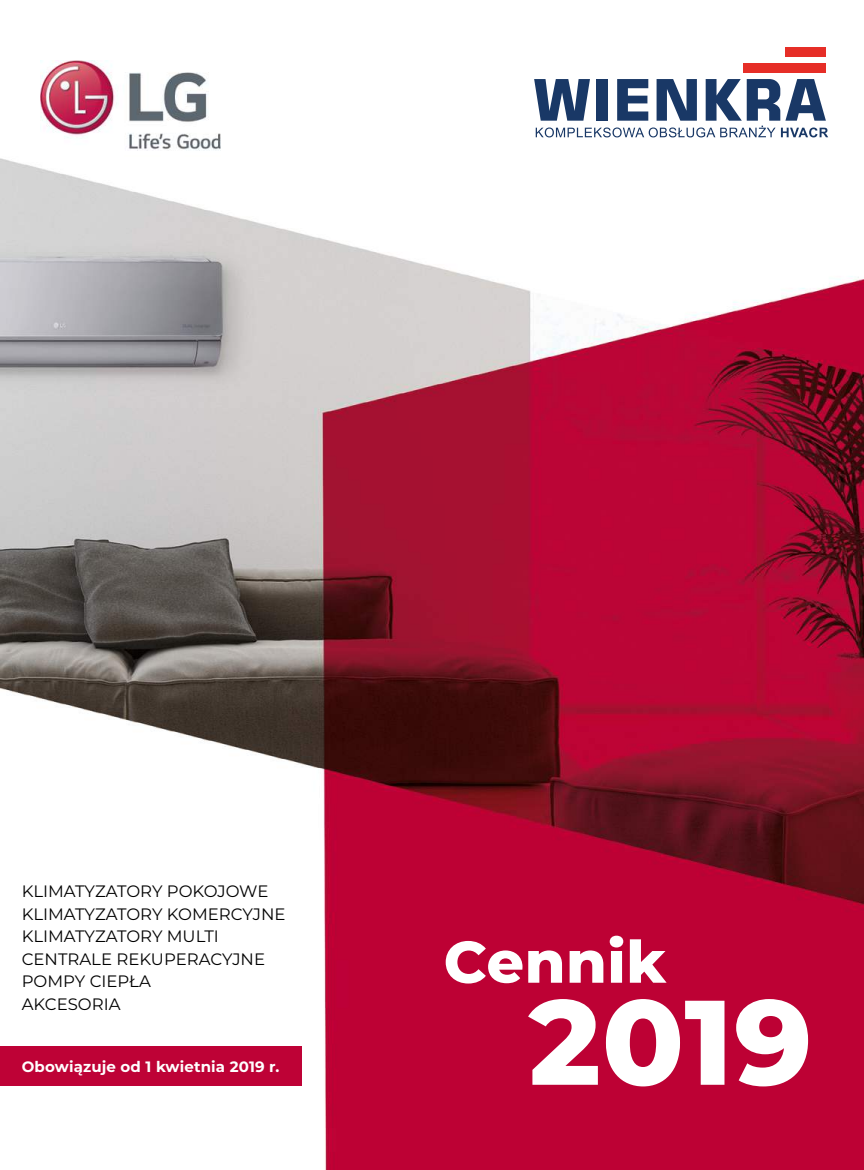
<style>
.page{position:relative;width:864px;height:1170px;background:#fff}
.page>*{position:absolute;margin:0;border:0;box-sizing:border-box;transform-origin:0 0}
.t1{font:800 120px "Montserrat";color:#fff}
.t2{font:800 58.5px "Montserrat";letter-spacing:.01em;color:#fff}
.t3{font:16.5px/22.5px "Montserrat";color:#000}
.t4{font:700 15px "Montserrat";letter-spacing:.01em;color:#fff}
</style>
<div class="page">
<img style="left:0;top:47px;width:863px;height:1122px">
<img style="left:40px;top:60px;width:180px;height:96px">
<div style="left:743px;top:63px;width:82px;height:10px;background:#e62e27"></div>
<div style="left:785px;top:47px;width:40px;height:10px;background:#e62e27"></div>
<svg style="left:534px;top:79px;width:293px;height:58px"></svg>
<div style="left:0;top:1046px;width:302px;height:39px;background:#be0236"></div>
<p class="t3" style="left:22px;top:879px;width:265px">KLIMATYZATORY POKOJOWE<br>KLIMATYZATORY KOMERCYJNE<br>KLIMATYZATORY MULTI<br>CENTRALE REKUPERACYJNE<br>POMPY CIEPŁA<br>AKCESORIA</p>
<p class="t4" style="left:22px;top:1055px;width:259px">Obowiązuje od 1 kwietnia 2019 r.</p>
<h2 class="t2" style="left:443px;top:918px;width:224px">Cennik</h2>
<h1 class="t1" style="left:528px;top:954px;width:285px">2019</h1>
</div>
